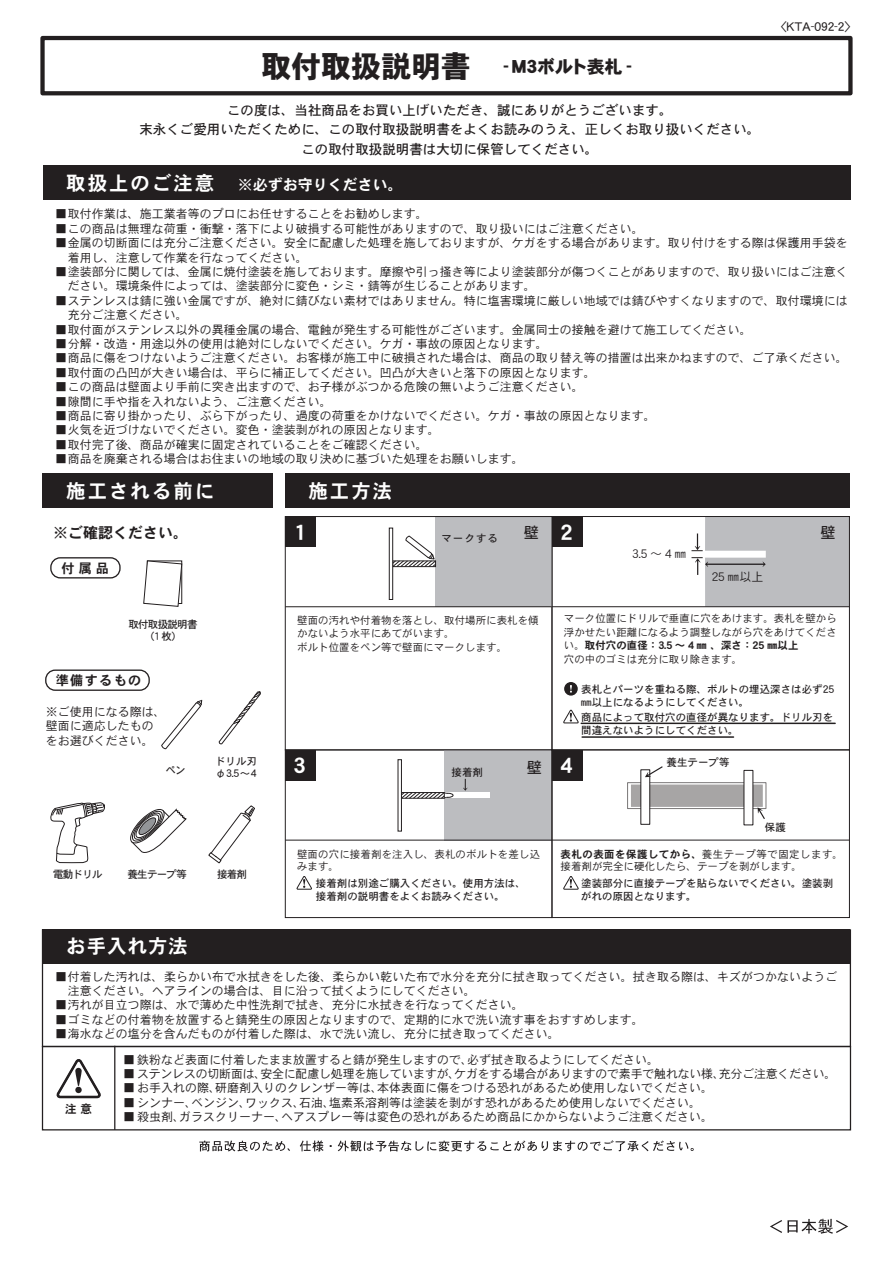
<style>
.page{position:relative;width:893px;height:1263px;background:#fff}
.page>*{position:absolute;margin:0;border:0;box-sizing:border-box;transform-origin:0 0}
.t1{font:21.3px "DFHS Gothic W7 WINP RKSJ H";color:#fff}
.t2{font:19.5px "DFHS Gothic W7 WINP RKSJ H";letter-spacing:.1em;color:#fff}
.t3{font:18px "DFHS Gothic W9 WINP RKSJ H";letter-spacing:-.015em;color:#231f20}
.t4{font:15.3px "DFHS Gothic W5 WINP RKSJ H";color:#231f20}
.t5{font:15.15px "DFHS Gothic W5 WINP RKSJ H";color:#231f20}
.t6{font:15px "DFHS Gothic W7 WINP RKSJ H";color:#fff}
.t7{font:15px "DFHS Gothic W7 WINP RKSJ H";color:#231f20}
.t8{font:13.5px/19.5px "DFHS Gothic W5 WINP RKSJ H";color:#231f20;text-align:center}
.t9{font:13.2px "DFHS Gothic W7 WINP RKSJ H";letter-spacing:.1em;color:#231f20}
.t10{font:12px/14.4px "DFHS Gothic W3 WINP RKSJ H";color:#231f20}
.t11{font:12px "DFHS Gothic W3 WINP RKSJ H";letter-spacing:-.02em;color:#231f20}
.t12{font:12px "DFHS Gothic W5 WINP RKSJ H";color:#231f20}
.t13{font:11.55px "DFHS Gothic W7 WINP RKSJ H";color:#231f20}
.t14{font:10.5px/13.8px "DFHS Gothic W5 WINP RKSJ H";color:#231f20}
.t15{font:10.5px/13.5px "DFHS Gothic W3 WINP RKSJ H";color:#231f20}
.t16{font:10.5px "DFHS Gothic W7 WINP RKSJ H";letter-spacing:.04em;color:#231f20}
.t17{font:10.5px "DFHS Gothic W7 WINP RKSJ H";color:#231f20}
.t18{font:10.5px/12px "DFHS Gothic W5 WINP RKSJ H";letter-spacing:-.07em;color:#231f20;text-align:center}
.s1{font-size:30px}
.s2{font-size:19.5px}
.s3{font-family:"DFHS Gothic W3 WINP RKSJ H"}
</style>
<div class="page">
<div style="left:50px;top:557px;width:71px;height:21px;border:1px solid #231f20;border-radius:9px"></div>
<svg style="left:143px;top:560px;width:39px;height:47px"></svg>
<svg style="left:161px;top:699px;width:42px;height:51px"></svg>
<svg style="left:50px;top:802px;width:55px;height:62px"></svg>
<svg style="left:219px;top:691px;width:42px;height:53px"></svg>
<svg style="left:208px;top:805px;width:47px;height:59px"></svg>
<svg style="left:130px;top:808px;width:57px;height:45px"></svg>
<div style="left:45px;top:669px;width:105px;height:22px;border:1px solid #231f20;border-radius:9px"></div>
<svg style="left:691px;top:518px;width:157px;height:88px;background:#c1c2c5"></svg>
<hr style="left:552px;top:606px;width:297px;height:1px;background:#231f20">
<div style="left:551px;top:516px;width:299px;height:234px;border:1px solid #231f20"></div>
<div style="left:552px;top:516px;width:31px;height:31px;background:#231f20"></div>
<div style="left:435px;top:516px;width:117px;height:91px;background:#bcbdc0"></div>
<hr style="left:285px;top:606px;width:267px;height:1px;background:#231f20">
<div style="left:285px;top:516px;width:267px;height:234px;border:1px solid #231f20"></div>
<div style="left:285px;top:516px;width:31px;height:31px;background:#231f20"></div>
<svg style="left:393px;top:536px;width:43px;height:31px"></svg>
<svg style="left:389px;top:528px;width:4px;height:72px"></svg>
<div style="left:444px;top:750px;width:108px;height:91px;background:#bcbdc0"></div>
<div style="left:444px;top:792px;width:46px;height:6px;background:#fff"></div>
<div style="left:442px;top:793px;width:11px;height:5px;border:1px solid #231f20;border-radius:50%"></div>
<svg style="left:463px;top:779px;width:5px;height:12px"></svg>
<hr style="left:285px;top:840px;width:267px;height:1px;background:#231f20">
<div style="left:285px;top:749px;width:267px;height:169px;border:1px solid #231f20"></div>
<div style="left:285px;top:750px;width:31px;height:30px;background:#231f20"></div>
<svg style="left:402px;top:792px;width:46px;height:7px"></svg>
<svg style="left:398px;top:759px;width:4px;height:72px"></svg>
<hr style="left:552px;top:840px;width:297px;height:1px;background:#231f20">
<div style="left:551px;top:749px;width:299px;height:169px;border:1px solid #231f20"></div>
<div style="left:552px;top:750px;width:31px;height:31px;background:#231f20"></div>
<svg style="left:627px;top:782px;width:139px;height:27px;background:#acabab"></svg>
<div style="left:641px;top:769px;width:9px;height:55px;background:#fff"></div>
<div style="left:744px;top:770px;width:9px;height:55px;background:#fff"></div>
<svg style="left:645px;top:766px;width:18px;height:11px"></svg>
<svg style="left:758px;top:807px;width:7px;height:12px"></svg>
<svg style="left:564px;top:682px;width:14px;height:14px"></svg>
<hr style="left:581px;top:723px;width:254px;height:1px;background:#231f20">
<hr style="left:582px;top:736px;width:151px;height:2px;background:#231f20">
<svg style="left:563px;top:709px;width:16px;height:15px"></svg>
<svg style="left:296px;top:876px;width:16px;height:14px"></svg>
<svg style="left:563px;top:876px;width:16px;height:14px"></svg>
<div style="left:40px;top:36px;width:813px;height:59px;border:4px solid #231f20"></div>
<div style="left:43px;top:474px;width:230px;height:34px;background:#231f20"></div>
<div style="left:285px;top:474px;width:564px;height:34px;background:#231f20"></div>
<div style="left:42px;top:930px;width:808px;height:34px;background:#231f20"></div>
<div style="left:42px;top:929px;width:809px;height:118px;border:1px solid #231f20"></div>
<div style="left:42px;top:1046px;width:809px;height:84px;border:1px solid #231f20"></div>
<hr style="left:114px;top:1046px;width:1px;height:84px;background:#231f20">
<svg style="left:56px;top:1059px;width:45px;height:40px"></svg>
<svg style="left:770px;top:1219px;width:78px;height:15px"></svg>
<svg style="left:199px;top:1140px;width:91px;height:11px"></svg>
<svg style="left:300px;top:1140px;width:24px;height:11px"></svg>
<svg style="left:338px;top:1140px;width:356px;height:11px"></svg>
<div style="left:43px;top:165px;width:807px;height:34px;background:#231f20"></div>
<h3 class="t3" style="left:261px;top:57px;width:372px"><span class="s1">取付取扱説明書</span> - M3ボルト表札 -</h3>
<p class="t8" style="left:139px;top:101px;width:622px">この度は、当社商品をお買い上げいただき、誠にありがとうございます。<br>末永くご愛用いただくために、この取付取扱説明書をよくお読みのうえ、正しくお取り扱いください。この取付取扱説明書は大切に保管してください。</p>
<p class="t6" style="left:66px;top:177px;width:338px"><span class="s2">取扱上のご注意　</span>※必ずお守りください。</p>
<p class="t12" style="left:781px;top:21px;width:71px">&lt;KTA-092-2&gt;</p>
<p class="t10" style="left:55px;top:207px;width:374px">■取付作業は、施工業者等のプロにお任せすることをお勧めします。</p>
<p class="t10" style="left:55px;top:222px;width:590px">■この商品は無理な荷重・衝撃・落下により破損する可能性がありますので、取り扱いにはご注意ください。</p>
<p class="t10" style="left:55px;top:236px;width:794px">■金属の切断面には充分ご注意ください。安全に配慮した処理を施しておりますが、ケガをする場合があります。取り付けをする際は保護用手袋を</p>
<p class="t10" style="left:55px;top:265px;width:794px">■塗装部分に関しては、金属に焼付塗装を施しております。摩擦や引っ掻き等により塗装部分が傷つくことがありますので、取り扱いにはご注意く</p>
<p class="t10" style="left:55px;top:294px;width:794px">■ステンレスは錆に強い金属ですが、絶対に錆びない素材ではありません。特に塩害環境に厳しい地域では錆びやすくなりますので、取付環境には</p>
<p class="t10" style="left:55px;top:322px;width:698px">■取付面がステンレス以外の異種金属の場合、電蝕が発生する可能性がございます。金属同士の接触を避けて施工してください。</p>
<p class="t10" style="left:55px;top:337px;width:494px">■分解・改造・用途以外の使用は絶対にしないでください。ケガ・事故の原因となります。</p>
<p class="t10" style="left:55px;top:351px;width:794px">■商品に傷をつけないようご注意ください。お客様が施工中に破損された場合は、商品の取り替え等の措置は出来かねますので、ご了承ください。</p>
<p class="t10" style="left:55px;top:366px;width:542px">■取付面の凸凹が大きい場合は、平らに補正してください。凹凸が大きいと落下の原因となります。</p>
<p class="t10" style="left:55px;top:380px;width:530px">■この商品は壁面より手前に突き出ますので、お子様がぶつかる危険の無いようご注意ください。</p>
<p class="t10" style="left:55px;top:394px;width:278px">■隙間に手や指を入れないよう、ご注意ください。</p>
<p class="t10" style="left:55px;top:409px;width:602px">■商品に寄り掛かったり、ぶら下がったり、過度の荷重をかけないでください。ケガ・事故の原因となります。</p>
<p class="t10" style="left:55px;top:423px;width:386px">■火気を近づけないでください。変色・塗装剥がれの原因となります。</p>
<p class="t10" style="left:55px;top:438px;width:374px">■取付完了後、商品が確実に固定されていることをご確認ください。</p>
<p class="t10" style="left:55px;top:452px;width:470px">■商品を廃棄される場合はお住まいの地域の取り決めに基づいた処理をお願いします。</p>
<p class="t10" style="left:68px;top:250px;width:241px">着用し、注意して作業を行なってください。</p>
<p class="t10" style="left:68px;top:279px;width:469px">ださい。環境条件によっては、塗装部分に変色・シミ・錆等が生じることがあります。</p>
<p class="t10" style="left:68px;top:308px;width:121px">充分ご注意ください。</p>
<h2 class="t2" style="left:66px;top:481px;width:171px">施工される前に　</h2>
<h2 class="t2" style="left:308px;top:481px;width:85px">施工方法</h2>
<p class="t7" style="left:53px;top:526px;width:137px">※ご確認ください。</p>
<p class="t9" style="left:62px;top:561px;width:49px">付属品</p>
<p class="t18" style="left:128px;top:618px;width:71px">取付取扱説明書（1 枚）</p>
<p class="t9" style="left:56px;top:673px;width:87px">準備するもの</p>
<p class="t10" style="left:46px;top:705px;width:121px">※ご使用になる際は、壁面に適応したものをお選びください。</p>
<p class="t14" style="left:165px;top:764px;width:22px">ペン</p>
<p class="t14" style="left:215px;top:755px;width:43px;line-height:12px">ドリル刃φ3.5～4</p>
<p class="t14" style="left:53px;top:868px;width:51px">電動ドリル</p>
<p class="t14" style="left:128px;top:868px;width:61px">養生テープ等</p>
<p class="t14" style="left:217px;top:868px;width:32px">接着剤</p>
<h1 class="t1" style="left:294px;top:521px;width:13px">1</h1>
<p class="t14" style="left:441px;top:532px;width:58px">マークする</p>
<p class="t5" style="left:524px;top:525px;width:17px">壁</p>
<p class="t15" style="left:297px;top:614px;width:243px">壁面の汚れや付着物を落とし、取付場所に表札を傾かないよう水平にあてがいます。<br>ボルト位置をペン等で壁面にマークします。</p>
<h1 class="t1" style="left:294px;top:754px;width:13px">3</h1>
<p class="t14" style="left:452px;top:765px;width:33px">接着剤</p>
<p class="t4" style="left:527px;top:759px;width:17px">壁</p>
<p class="t15" style="left:297px;top:848px;width:245px;line-height:12.6px">壁面の穴に接着剤を注入し、表札のボルトを差し込みます。</p>
<p class="t14" style="left:316px;top:876px;width:211px">接着剤は別途ご購入ください。使用方法は、接着剤の説明書をよくお読みください。</p>
<h1 class="t1" style="left:560px;top:521px;width:13px">2</h1>
<p class="t5" style="left:820px;top:525px;width:17px">壁</p>
<p class="t10" style="left:632px;top:546px;width:56px">3.5～4㎜</p>
<p class="t10" style="left:712px;top:570px;width:53px">25 ㎜以上</p>
<p class="t15" style="left:564px;top:612px;width:274px">マーク位置にドリルで垂直に穴をあけます。表札を壁から浮かせたい距離になるよう調整しながら穴をあけてくださ</p>
<p class="t17" style="left:564px;top:640px;width:236px"><span class="s3">い。</span>取付穴の直径：3.5 ～ 4 ㎜ 、深さ：25 ㎜以上</p>
<p class="t15" style="left:564px;top:652px;width:180px">穴の中のゴミは充分に取り除きます。</p>
<h1 class="t1" style="left:561px;top:755px;width:13px">4</h1>
<p class="t14" style="left:581px;top:682px;width:255px">表札とパーツを重ねる際、ボルトの埋込深さは必ず25㎜以上になるようにしてください。<br>商品によって取付穴の直径が異なります。ドリル刃を間違えないようにしてください。</p>
<p class="t14" style="left:667px;top:756px;width:64px">養生テープ等</p>
<p class="t14" style="left:765px;top:820px;width:22px">保護</p>
<p class="t16" style="left:561px;top:848px;width:284px">表札の表面を保護してから、<span class="s3">養生テープ等で固定します。</span></p>
<p class="t15" style="left:561px;top:860px;width:243px">接着剤が完全に硬化したら、テープを剥がします。</p>
<p class="t14" style="left:581px;top:876px;width:253px">塗装部分に直接テープを貼らないでください。塗装剥がれの原因となります。</p>
<h2 class="t2" style="left:66px;top:936px;width:123px">お手入れ方法</h2>
<p class="t10" style="left:55px;top:969px;width:784px">■付着した汚れは、柔らかい布で水拭きをした後、柔らかい乾いた布で水分を充分に拭き取ってください。拭き取る際は、キズがつかないようご</p>
<p class="t10" style="left:55px;top:998px;width:470px">■汚れが目立つ際は、水で薄めた中性洗剤で拭き、充分に水拭きを行なってください。</p>
<p class="t10" style="left:55px;top:1012px;width:590px">■ゴミなどの付着物を放置すると錆発生の原因となりますので、定期的に水で洗い流す事をおすすめします。</p>
<p class="t10" style="left:55px;top:1027px;width:506px">■海水などの塩分を含んだものが付着した際は、水で洗い流し、充分に拭き取ってください。</p>
<p class="t10" style="left:68px;top:984px;width:409px">注意ください。ヘアラインの場合は、目に沿って拭くようにしてください。</p>
<p class="t13" style="left:65px;top:1103px;width:28px">注 意</p>
<p class="t10" style="left:123px;top:1052px;width:537px">■鉄粉など表面に付着したまま放置すると錆が発生しますので、必ず拭き取るようにしてください。</p>
<p class="t11" style="left:123px;top:1068px;width:715px">■ ステンレスの切断面は、安全に配慮し処理を施していますが、ケガをする場合がありますので素手で触れない様、充分ご注意ください。</p>
<p class="t10" style="left:123px;top:1081px;width:591px">■お手入れの際、研磨剤入りのクレンザー等は、本体表面に傷をつける恐れがあるため使用しないでください。</p>
<p class="t10" style="left:123px;top:1095px;width:579px">■シンナー、ベンジン、ワックス、石油、塩素系溶剤等は塗装を剥がす恐れがあるため使用しないでください。</p>
<p class="t10" style="left:123px;top:1110px;width:591px">■殺虫剤、ガラスクリーナー、ヘアスプレー等は変色の恐れがあるため商品にかからないようご注意ください。</p>
</div>
